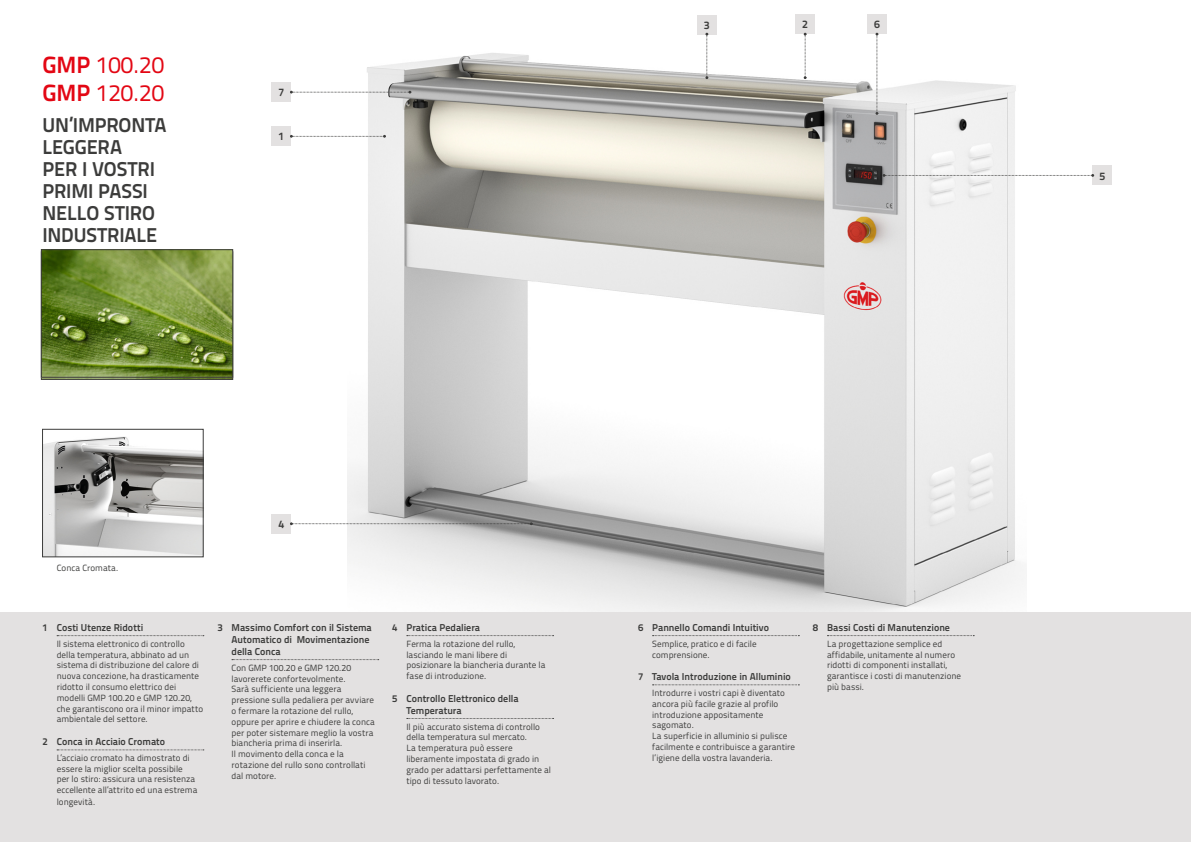
<style>
.page{position:relative;width:1191px;height:842px;background:#fff}
.page>*{position:absolute;margin:0;border:0;box-sizing:border-box;transform-origin:0 0}
.t1{font:23.5px/28.2px "Titillium Text 22 L";color:#e30613}
.t2{font:700 20px/22px "Titillium Text 22 L";letter-spacing:-.01em;color:#3c3c3b}
.t3{font:700 11px "Titillium Text 22 L";color:#3c3c3b}
.t4{font:700 10px/12px "Titillium Text 22 L";color:#3c3c3b}
.t5{font:9px/10.8px "Titillium Text 22 L";letter-spacing:.005em;color:#3c3c3b}
.s1{font-weight:700}
</style>
<div class="page">
<img style="left:348px;top:34px;width:676px;height:578px">
<div style="left:271px;top:82px;width:20px;height:20px;background:#e3e1e1"></div>
<div style="left:271px;top:514px;width:20px;height:20px;background:#e3e1e1"></div>
<div style="left:271px;top:126px;width:20px;height:20px;background:#e3e1e1"></div>
<svg style="left:290px;top:91px;width:121px;height:3px"></svg>
<svg style="left:290px;top:135px;width:96px;height:3px"></svg>
<svg style="left:290px;top:522px;width:242px;height:3px"></svg>
<div style="left:867px;top:14px;width:20px;height:20px;background:#e3e1e1"></div>
<div style="left:697px;top:15px;width:20px;height:20px;background:#e3e1e1"></div>
<div style="left:1092px;top:165px;width:20px;height:20px;background:#e3e1e1"></div>
<div style="left:795px;top:14px;width:20px;height:20px;background:#e3e1e1"></div>
<svg style="left:875px;top:33px;width:3px;height:82px"></svg>
<svg style="left:803px;top:33px;width:3px;height:46px"></svg>
<svg style="left:705px;top:33px;width:3px;height:46px"></svg>
<svg style="left:882px;top:174px;width:212px;height:3px"></svg>
<img style="left:44px;top:437px;width:158px;height:118px">
<div style="left:42px;top:429px;width:162px;height:128px;border:1px solid #3c3c3b"></div>
<div style="left:0;top:612px;width:595px;height:230px;background:#e3e1e1"></div>
<div style="left:595px;top:612px;width:596px;height:230px;background:#e3e1e1"></div>
<svg style="left:57px;top:635px;width:147px;height:1px"></svg>
<svg style="left:57px;top:749px;width:147px;height:1px"></svg>
<svg style="left:232px;top:659px;width:147px;height:1px"></svg>
<svg style="left:407px;top:635px;width:146px;height:1px"></svg>
<svg style="left:407px;top:718px;width:146px;height:1px"></svg>
<svg style="left:652px;top:635px;width:147px;height:1px"></svg>
<svg style="left:652px;top:684px;width:147px;height:1px"></svg>
<svg style="left:827px;top:635px;width:147px;height:1px"></svg>
<img style="left:43px;top:251px;width:188px;height:125px">
<div style="left:41px;top:249px;width:192px;height:129px;border:1px solid #3c3c3b"></div>
<h1 class="t1" style="left:43px;top:52px;width:123px"><span class="s1">GMP</span> 100.20<br><span class="s1">GMP</span> 120.20</h1>
<h2 class="t2" style="left:43px;top:116px;width:126px">UN’IMPRONTA<br>LEGGERA<br>PER I VOSTRI<br>PRIMI PASSI<br>NELLO STIRO<br>INDUSTRIALE</h2>
<p class="t3" style="left:278px;top:88px;width:7px">7</p>
<p class="t3" style="left:278px;top:132px;width:7px">1</p>
<p class="t3" style="left:704px;top:21px;width:7px">3</p>
<p class="t3" style="left:874px;top:20px;width:7px">6</p>
<p class="t3" style="left:802px;top:20px;width:7px">2</p>
<p class="t5" style="left:57px;top:563px;width:63px">Conca Cromata.</p>
<p class="t3" style="left:278px;top:519px;width:7px">4</p>
<p class="t4" style="left:43px;top:622px;width:102px">1 Costi Utenze Ridotti</p>
<p class="t5" style="left:57px;top:639px;width:148px">Il sistema elettronico di controllo della temperatura, abbinato ad un sistema di distribuzione del calore di nuova concezione, ha drasticamente ridotto il consumo elettrico dei modelli GMP 100.20 e GMP 120.20, che garantiscono ora il minor impatto ambientale del settore.</p>
<p class="t4" style="left:43px;top:736px;width:124px">2 Conca in Acciaio Cromato</p>
<p class="t5" style="left:57px;top:753px;width:142px">L’acciaio cromato ha dimostrato di essere la miglior scelta possibile per lo stiro: assicura una resistenza eccellente all’attrito ed una estrema</p>
<p class="t5" style="left:57px;top:797px;width:40px">longevità.</p>
<p class="t4" style="left:231px;top:622px;width:142px;text-indent:-14px">3 Massimo Comfort con il Sistema<br>Automatico di Movimentazione della Conca</p>
<p class="t5" style="left:231px;top:663px;width:145px">Con GMP 100.20 e GMP 120.20 lavorerete confortevolmente.<br>Sarà sufficiente una leggera pressione sulla pedaliera per avviare o fermare la rotazione del rullo, oppure per aprire e chiudere la conca per poter sistemare meglio la vostra biancheria prima di inserirla.<br>Il movimento della conca e la rotazione del rullo sono controllati dal motore.</p>
<p class="t4" style="left:392px;top:622px;width:89px">4 Pratica Pedaliera</p>
<p class="t5" style="left:406px;top:639px;width:140px">Ferma la rotazione del rullo, lasciando le mani libere di posizionare la biancheria durante la fase di introduzione.</p>
<p class="t4" style="left:406px;top:693px;width:114px;text-indent:-14px">5 Controllo Elettronico della<br>Temperatura</p>
<p class="t5" style="left:406px;top:722px;width:146px">Il più accurato sistema di controllo della temperatura sul mercato.<br>La temperatura può essere liberamente impostata di grado in grado per adattarsi perfettamente al tipo di tessuto lavorato.</p>
<p class="t4" style="left:638px;top:622px;width:132px">6 Pannello Comandi Intuitivo</p>
<p class="t5" style="left:652px;top:639px;width:106px">Semplice, pratico e di facile comprensione.</p>
<p class="t4" style="left:638px;top:672px;width:154px">7 Tavola Introduzione in Alluminio</p>
<p class="t5" style="left:652px;top:688px;width:144px">Introdurre i vostri capi è diventato ancora più facile grazie al profilo introduzione appositamente sagomato.<br>La superficie in alluminio si pulisce facilmente e contribuisce a garantire l’igiene della vostra lavanderia.</p>
<p class="t4" style="left:813px;top:622px;width:139px">8 Bassi Costi di Manutenzione</p>
<p class="t5" style="left:827px;top:639px;width:136px">La progettazione semplice ed affidabile, unitamente al numero ridotti di componenti installati, garantisce i costi di manutenzione più bassi.</p>
<p class="t3" style="left:1099px;top:171px;width:7px">5</p>
</div>
